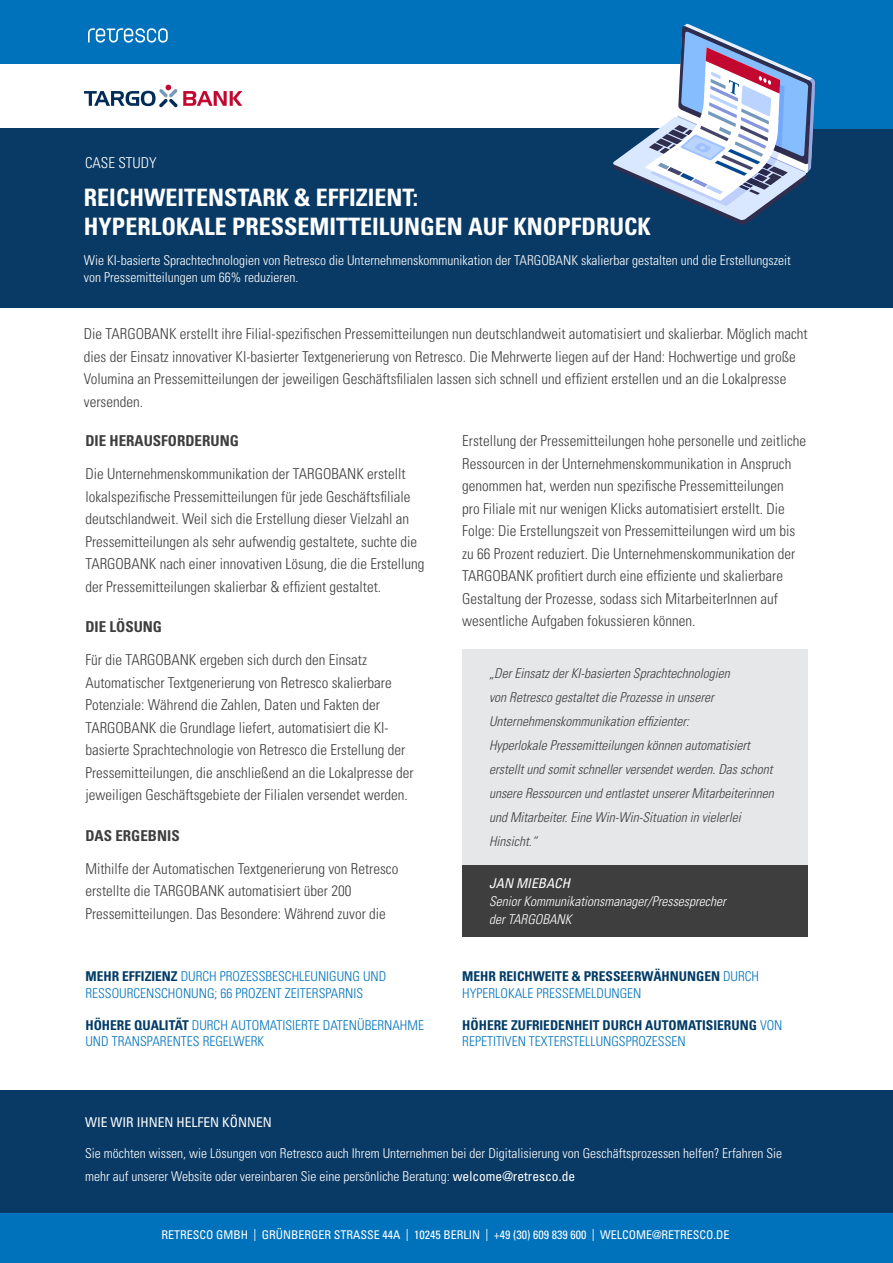
<style>
.page{position:relative;width:893px;height:1263px;background:#fff}
.page>*{position:absolute;margin:0;border:0;box-sizing:border-box;transform-origin:0 0}
.t1{font:700 condensed 24px/28.8px "Univers LT Std";color:#fff}
.t2{font:300 condensed 15px/22.5px "Univers LT Std";color:#3e3e3f}
.t3{font:700 condensed 15px "Univers LT Std";color:#3e3e3f}
.t4{font:300 condensed 15px "Univers LT Std";color:#fff}
.t5{font:300 condensed 13.5px/16.2px "Univers LT Std";color:#fff}
.t6{font:italic 300 condensed 13.5px/24px "Univers LT Std";color:#3e3e3f}
.t7{font:300 condensed 13.5px/16.2px "Univers LT Std";color:#0073ba}
.t8{font:700 condensed 13.5px/16.2px "Univers LT Std";color:#003b66}
.t9{font:italic 300 condensed 13.5px/18px "Univers LT Std";color:#fff}
.t10{font:condensed 13.5px "Univers LT Std";color:#fff}
.t11{font:condensed 12px "Univers LT Std";color:#fff}
.s1{font-weight:400}
.s2{font-weight:700;color:#003b66}
.s3{font-weight:300;color:#0073ba}
</style>
<div class="page">
<div style="left:0;top:1213px;width:893px;height:50px;background:#0072bb"></div>
<div style="left:0;top:1091px;width:893px;height:122px;background:#093a65"></div>
<div style="left:0;top:0;width:893px;height:90px;background:#0072bb"></div>
<div style="left:0;top:111px;width:893px;height:197px;background:#093a65"></div>
<svg style="left:88px;top:28px;width:80px;height:15px"></svg>
<div style="left:0;top:64px;width:893px;height:64px;background:#fff"></div>
<div style="left:755px;top:40px;width:138px;height:89px;background:#0072bb"></div>
<svg style="left:84px;top:85px;width:158px;height:22px"></svg>
<svg style="left:613px;top:24px;width:202px;height:201px"></svg>
<div style="left:462px;top:853px;width:346px;height:84px;background:#3e3e3f"></div>
<div style="left:462px;top:649px;width:346px;height:216px;background:#e6e7e9"></div>
<p class="t4" style="left:85px;top:153px;width:73px">CASE STUDY</p>
<p class="t1" style="left:84px;top:183px;width:568px">REICHWEITENSTARK &amp; EFFIZIENT:<br>HYPERLOKALE PRESSEMITTEILUNGEN AUF KNOPFDRUCK</p>
<p class="t5" style="left:84px;top:253px;width:708px">Wie KI-basierte Sprachtechnologien von Retresco die Unternehmenskommunikation der TARGOBANK skalierbar gestalten und die Erstellungszeit von Pressemitteilungen um 66% reduzieren.</p>
<p class="t2" style="left:84px;top:323px;width:725px">Die TARGOBANK erstellt ihre Filial-spezifischen Pressemitteilungen nun deutschlandweit automatisiert und skalierbar. Möglich macht dies der Einsatz innovativer KI-basierter Textgenerierung von Retresco. Die Mehrwerte liegen auf der Hand: Hochwertige und große Volumina an Pressemitteilungen der jeweiligen Geschäftsfilialen lassen sich schnell und effizient erstellen und an die Lokalpresse versenden.</p>
<p class="t2" style="left:462px;top:430px;width:345px">Erstellung der Pressemitteilungen hohe personelle und zeitliche Ressourcen in der Unternehmenskommunikation in Anspruch genommen hat, werden nun spezifische Pressemitteilungen<br>pro Filiale mit nur wenigen Klicks automatisiert erstellt. Die Folge: Die Erstellungszeit von Pressemitteilungen wird um bis zu 66 Prozent reduziert. Die Unternehmenskommunikation der TARGOBANK profitiert durch eine effiziente und skalierbare Gestaltung der Prozesse, sodass sich MitarbeiterInnen auf wesentliche Aufgaben fokussieren können.</p>
<p class="t3" style="left:85px;top:432px;width:155px">DIE HERAUSFORDERUNG</p>
<p class="t2" style="left:85px;top:463px;width:341px">Die Unternehmenskommunikation der TARGOBANK erstellt lokalspezifische Pressemitteilungen für jede Geschäftsfiliale deutschlandweit. Weil sich die Erstellung dieser Vielzahl an Pressemitteilungen als sehr aufwendig gestaltete, suchte die TARGOBANK nach einer innovativen Lösung, die die Erstellung der Pressemitteilungen skalierbar &amp; effizient gestaltet.</p>
<p class="t3" style="left:85px;top:618px;width:78px">DIE LÖSUNG</p>
<p class="t2" style="left:85px;top:649px;width:330px">Für die TARGOBANK ergeben sich durch den Einsatz Automatischer Textgenerierung von Retresco skalierbare Potenziale: Während die Zahlen, Daten und Fakten der TARGOBANK die Grundlage liefert, automatisiert die KI&shy;basierte Sprachtechnologie von Retresco die Erstellung der Pressemitteilungen, die anschließend an die Lokalpresse der jeweiligen Geschäftsgebiete der Filialen versendet werden.</p>
<p class="t3" style="left:85px;top:826px;width:96px">DAS ERGEBNIS</p>
<p class="t2" style="left:85px;top:857px;width:314px">Mithilfe der Automatischen Textgenerierung von Retresco</p>
<p class="t2" style="left:85px;top:880px;width:302px">erstellte die TARGOBANK automatisiert über 200<br>Pressemitteilungen. Das Besondere: Während zuvor die</p>
<p class="t6" style="left:489px;top:661px;width:286px">„Der Einsatz der KI-basierten Sprachtechnologien<br>von Retresco gestaltet die Prozesse in unserer Unternehmenskommunikation effizienter:<br>Hyperlokale Pressemitteilungen können automatisiert erstellt und somit schneller versendet werden. Das schont unsere Ressourcen und entlastet unserer Mitarbeiterinnen und Mitarbeiter. Eine Win-Win-Situation in vielerlei Hinsicht.“</p>
<p class="t9" style="left:489px;top:875px;width:238px"><span class="s1">JAN MIEBACH<br></span>Senior Kommunikationsmanager/Pressesprecher der TARGOBANK</p>
<p class="t7" style="left:85px;top:969px;width:302px"><span class="s2">MEHR EFFIZIENZ</span> DURCH PROZESSBESCHLEUNIGUNG UND<br>RESSOURCENSCHONUNG; 66 PROZENT ZEITERSPARNIS</p>
<p class="t7" style="left:85px;top:1017px;width:340px"><span class="s2">HÖHERE QUALITÄT</span> DURCH AUTOMATISIERTE DATENÜBERNAHME<br>UND TRANSPARENTES REGELWERK</p>
<p class="t8" style="left:462px;top:968px;width:298px">MEHR REICHWEITE &amp; PRESSEERWÄHNUNGEN <span class="s3">DURCH<br>HYPERLOKALE PRESSEMELDUNGEN</span></p>
<p class="t8" style="left:462px;top:1017px;width:322px">HÖHERE ZUFRIEDENHEIT DURCH AUTOMATISIERUNG <span class="s3">VON<br>REPETITIVEN TEXTERSTELLUNGSPROZESSEN</span></p>
<p class="t10" style="left:85px;top:1113px;width:188px">WIE WIR IHNEN HELFEN KÖNNEN</p>
<p class="t5" style="left:85px;top:1142px;width:699px;line-height:22.5px">Sie möchten wissen, wie Lösungen von Retresco auch Ihrem Unternehmen bei der Digitalisierung von Geschäftsprozessen helfen? Erfahren Sie mehr auf unserer Website oder vereinbaren Sie eine persönliche Beratung: <span class="s1">welcome@retresco.de</span></p>
<p class="t11" style="left:162px;top:1227px;width:570px">RETRESCO GMBH | GRÜNBERGER STRASSE 44A | 10245 BERLIN | +49 (30) 609 839 600 | WELCOME@RETRESCO.DE</p>
</div>
